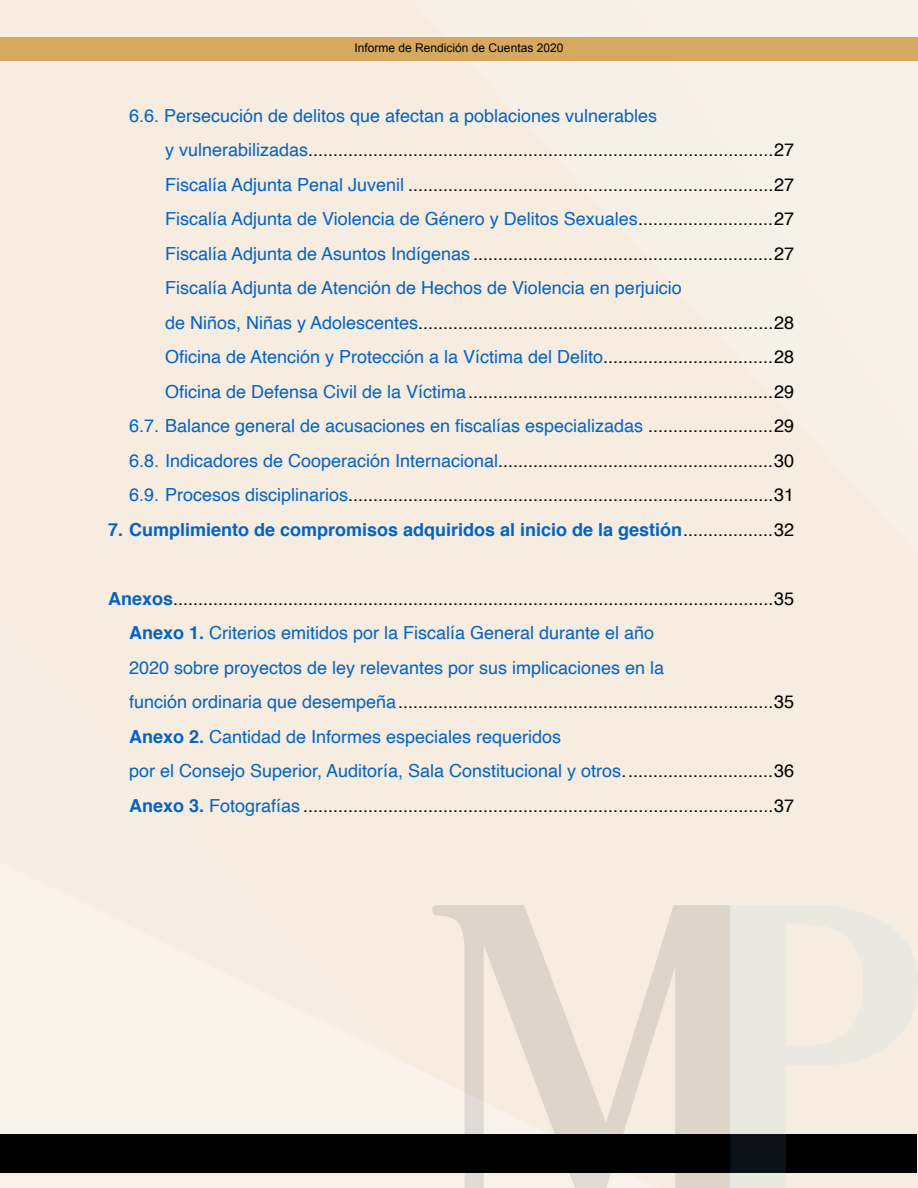
<style>
.page{position:relative;width:918px;height:1188px;background:#f6ece0}
.page>*{position:absolute;margin:0;border:0;box-sizing:border-box;transform-origin:0 0}
.t1{font:18px/34.5px "Helvetica";color:#000}
.t2{font:18px "Helvetica";color:#0563c1}
.t3{font:700 18px "Helvetica";color:#0563c1}
.t4{font:12px "Arial";color:#000}
.s1{color:#0563c1}
.s2{color:#000}
.s3{font-weight:400;color:#000}
.s4{font-weight:700;color:#0563c1}
</style>
<div class="page">
<svg style="left:0;top:862px;width:432px;height:326px"></svg>
<div style="left:0;top:901px;width:346px;height:287px;background:#f8f2eb"></div>
<div style="left:0;top:37px;width:918px;height:23px;background:#d7a960"></div>
<div style="left:1px;top:1134px;width:916px;height:39px;background:#000"></div>
<svg style="left:730px;top:905px;width:188px;height:283px"></svg>
<svg style="left:432px;top:905px;width:298px;height:283px"></svg>
<p class="t4" style="left:355px;top:40px;width:210px">Informe de Rendición de Cuentas 2020</p>
<p class="t2" style="left:129px;top:101px;width:530px">6.6. Persecución de delitos que afectan a poblaciones vulnerables</p>
<p class="t1" style="left:165px;top:133px;width:631px"><span class="s1">y vulnerabilizadas</span>.............................................................................................27</p>
<p class="t1" style="left:165px;top:167px;width:631px"><span class="s1">Fiscalía Adjunta Penal Juvenil</span> .........................................................................27</p>
<p class="t2" style="left:165px;top:205px;width:631px">Fiscalía Adjunta de Violencia de Género y Delitos Sexuales<span class="s2">...........................27</span></p>
<p class="t1" style="left:165px;top:237px;width:631px"><span class="s1">Fiscalía Adjunta de Asuntos Indígenas</span> ............................................................27</p>
<p class="t2" style="left:165px;top:274px;width:518px">Fiscalía Adjunta de Atención de Hechos de Violencia en perjuicio</p>
<p class="t1" style="left:165px;top:306px;width:631px"><span class="s1">de Niños, Niñas y Adolescentes</span>.......................................................................28</p>
<p class="t2" style="left:165px;top:343px;width:631px">Oficina de Atención y Protección a la Víctima del Delito<span class="s2">..................................28</span></p>
<p class="t1" style="left:165px;top:375px;width:631px"><span class="s1">Oficina de Defensa Civil de la Víctima</span>.............................................................29</p>
<p class="t2" style="left:129px;top:412px;width:667px">6.7. Balance general de acusaciones en fiscalías especializadas <span class="s2">.........................29</span></p>
<p class="t1" style="left:129px;top:444px;width:667px"><span class="s1">6.8. Indicadores de Cooperación Internacional</span>.......................................................30</p>
<p class="t1" style="left:129px;top:478px;width:667px"><span class="s1">6.9. Procesos disciplinarios</span>.....................................................................................31</p>
<p class="t3" style="left:108px;top:515px;width:688px">7. Cumplimiento de compromisos adquiridos al inicio de la gestión<span class="s3">..................32</span></p>
<p class="t1" style="left:129px;top:582px;width:667px;text-indent:-21px"><span class="s4">Anexos</span>........................................................................................................................35<br><span class="s4">Anexo 1.</span> <span class="s1">Criterios emitidos por la Fiscalía General durante el año<br>2020 sobre proyectos de ley relevantes por sus implicaciones en la<br>función ordinaria que desempeña</span>...........................................................................35<br><span class="s4">Anexo 2.</span> <span class="s1">Cantidad de Informes especiales requeridos<br>por el Consejo Superior, Auditoría, Sala Constitucional y otros</span>..............................36<br><span class="s4">Anexo 3.</span> <span class="s1">Fotografías</span> ..............................................................................................37</p>
</div>
